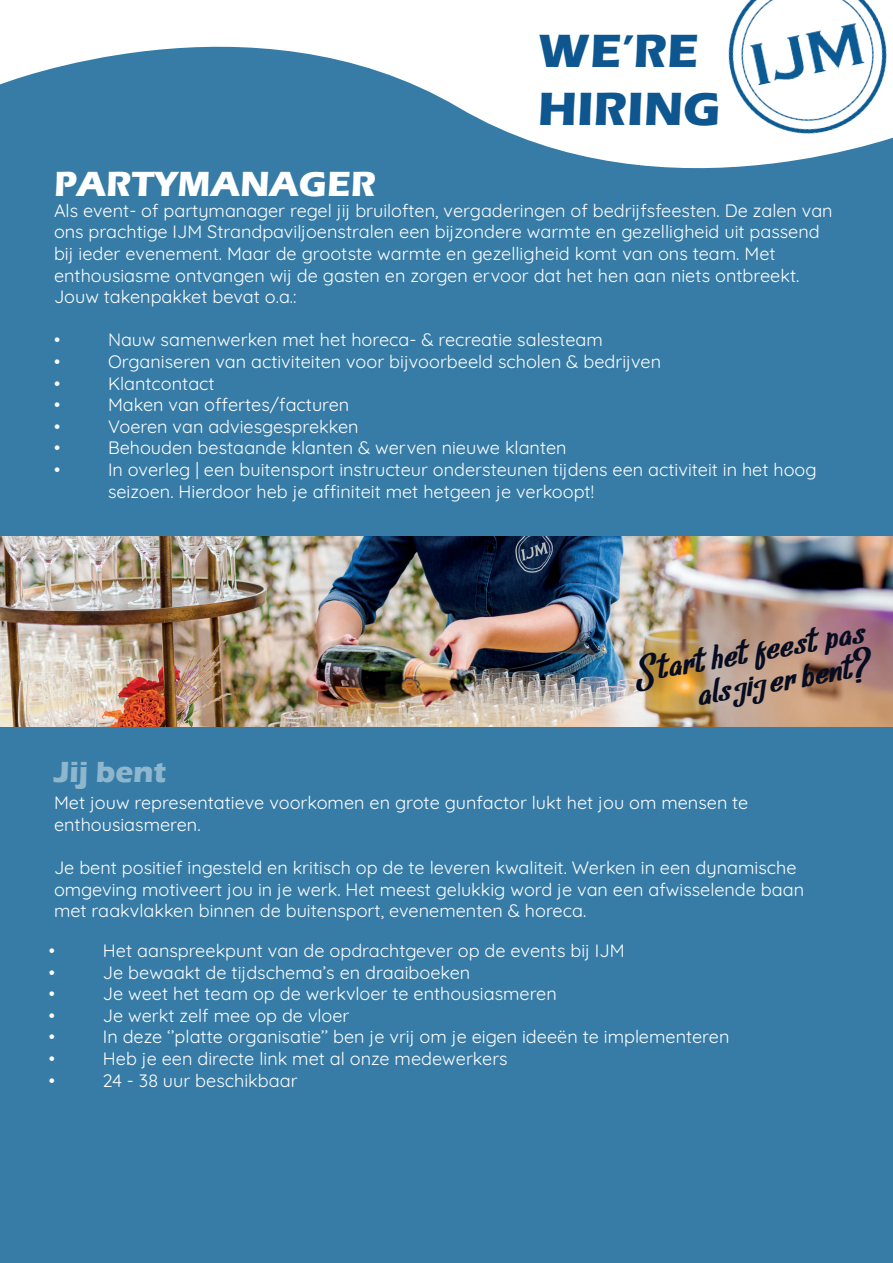
<style>
.page{position:relative;width:893px;height:1263px;background:#fff}
.page>*{position:absolute;margin:0;border:0;box-sizing:border-box;transform-origin:0 0}
.t1{font:700 48px/57.6px "Eras ITC";color:#0d568f}
.t2{font:42px/33px "Aduhai";color:#070d21;text-align:right}
.t3{font:700 36px "Eras ITC";color:#fff}
.t4{font:700 30px "Eras ITC";color:#8eb6cc}
.t5{font:18px/21.6px "Quicksand";color:#fff}
</style>
<div class="page">
<div style="left:0;top:46px;width:893px;height:1217px;background:#367ca7"></div>
<img style="left:719px;top:0;width:174px;height:136px">
<img style="left:0;top:537px;width:893px;height:189px">
<h1 class="t1" style="left:538px;top:22px;width:184px">WE’RE<br>HIRING</h1>
<h3 class="t3" style="left:54px;top:163px;width:323px">PARTYMANAGER</h3>
<p class="t5" style="left:54px;top:198px;width:780px">Als event- of partymanager regel jij bruiloften, vergaderingen of bedrijfsfeesten. De zalen van ons prachtige IJM Strandpaviljoenstralen een bijzondere warmte en gezelligheid uit passend bij ieder evenement. Maar de grootste warmte en gezelligheid komt van ons team. Met enthousiasme ontvangen wij de gasten en zorgen ervoor dat het hen aan niets ontbreekt.<br>Jouw takenpakket bevat o.a.:</p>
<p class="t5" style="left:54px;top:327px;width:8px">•</p>
<p class="t5" style="left:108px;top:327px;width:496px">Nauw samenwerken met het horeca- &amp; recreatie salesteam</p>
<p class="t5" style="left:54px;top:349px;width:8px">•</p>
<p class="t5" style="left:108px;top:349px;width:555px">Organiseren van activiteiten voor bijvoorbeeld scholen &amp; bedrijven</p>
<p class="t5" style="left:54px;top:371px;width:8px">•</p>
<p class="t5" style="left:108px;top:371px;width:108px">Klantcontact</p>
<p class="t5" style="left:54px;top:392px;width:8px">•</p>
<p class="t5" style="left:108px;top:392px;width:243px">Maken van offertes/facturen</p>
<p class="t5" style="left:54px;top:414px;width:8px">•</p>
<p class="t5" style="left:108px;top:414px;width:252px">Voeren van adviesgesprekken</p>
<p class="t5" style="left:54px;top:435px;width:8px">•</p>
<p class="t5" style="left:108px;top:435px;width:460px">Behouden bestaande klanten &amp; werven nieuwe klanten</p>
<p class="t5" style="left:54px;top:457px;width:8px">•</p>
<p class="t5" style="left:108px;top:457px;width:710px">In overleg | een buitensport instructeur ondersteunen tijdens een activiteit in het hoog seizoen. Hierdoor heb je affiniteit met hetgeen je verkoopt!</p>
<h3 class="t4" style="left:54px;top:755px;width:114px">Jij bent</h3>
<h2 class="t2" style="left:631px;top:656px;width:235px;rotate:-10deg">Start het feest pas als jij er bent?</h2>
<p class="t5" style="left:54px;top:790px;width:696px">Met jouw representatieve voorkomen en grote gunfactor lukt het jou om mensen te enthousiasmeren.</p>
<p class="t5" style="left:54px;top:855px;width:752px">Je bent positief ingesteld en kritisch op de te leveren kwaliteit. Werken in een dynamische omgeving motiveert jou in je werk. Het meest gelukkig word je van een afwisselende baan met raakvlakken binnen de buitensport, evenementen &amp; horeca.</p>
<p class="t5" style="left:49px;top:938px;width:8px">•</p>
<p class="t5" style="left:103px;top:938px;width:523px">Het aanspreekpunt van de opdrachtgever op de events bij IJM</p>
<p class="t5" style="left:49px;top:959px;width:8px">•</p>
<p class="t5" style="left:103px;top:959px;width:369px">Je bewaakt de tijdschema’s en draaiboeken</p>
<p class="t5" style="left:49px;top:981px;width:8px">•</p>
<p class="t5" style="left:103px;top:981px;width:455px">Je weet het team op de werkvloer te enthousiasmeren</p>
<p class="t5" style="left:49px;top:1003px;width:8px">•</p>
<p class="t5" style="left:103px;top:1003px;width:248px">Je werkt zelf mee op de vloer</p>
<p class="t5" style="left:49px;top:1024px;width:8px">•</p>
<p class="t5" style="left:103px;top:1024px;width:628px">In deze ‘’platte organisatie’’ ben je vrij om je eigen ideeën te implementeren</p>
<p class="t5" style="left:49px;top:1046px;width:8px">•</p>
<p class="t5" style="left:103px;top:1046px;width:406px">Heb je een directe link met al onze medewerkers</p>
<p class="t5" style="left:49px;top:1067px;width:8px">•</p>
<p class="t5" style="left:103px;top:1067px;width:196px">24 - 38 uur beschikbaar</p>
</div>
